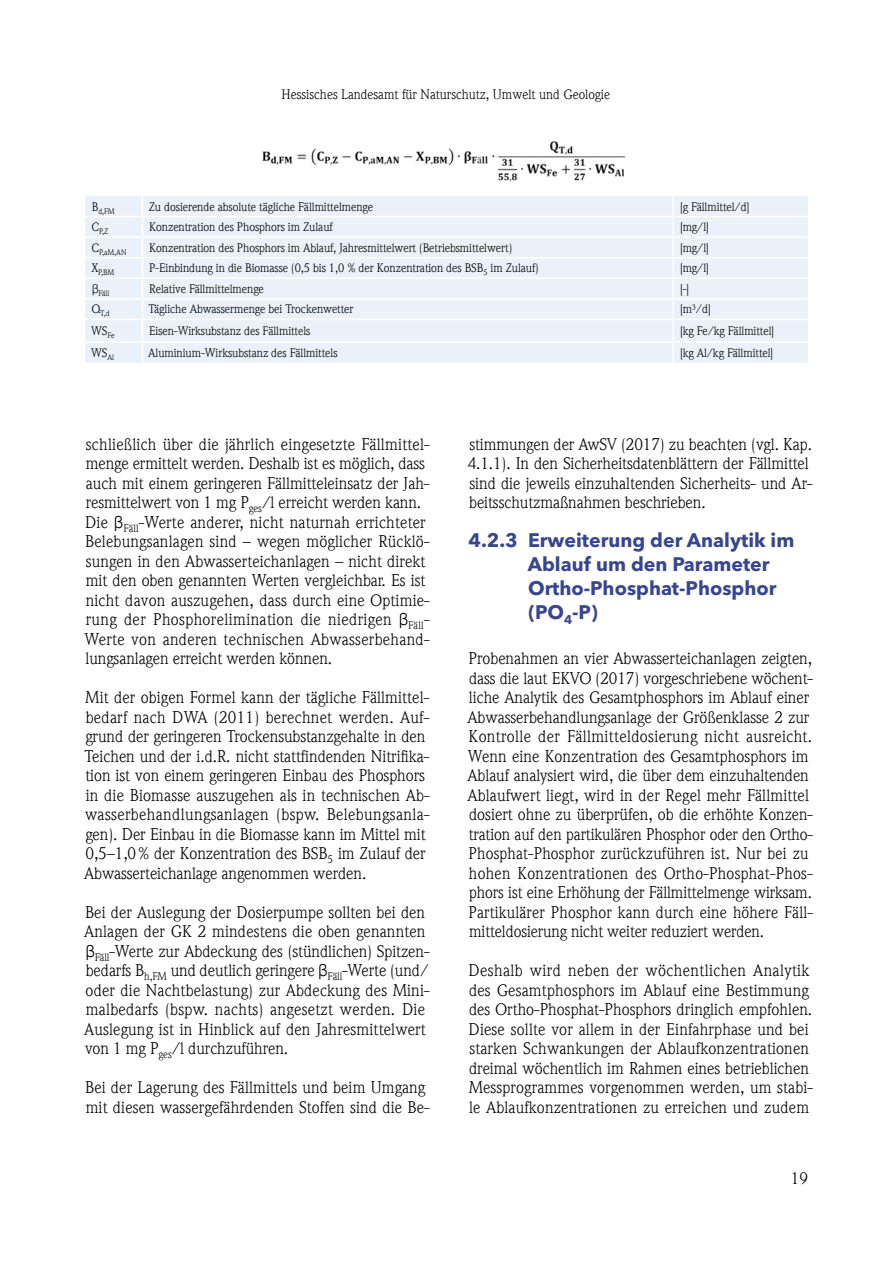
<style>
.page{position:relative;width:893px;height:1263px;background:#fff}
.page>*{position:absolute;margin:0;border:0;box-sizing:border-box;transform-origin:0 0}
.t1{font:700 19.5px/24px "Avenir Next LT Pro";color:#37468e}
.t2{font:16.5px/19.5px "ITC Weidemann Com";color:#000}
.t3{font:13.5px "ITC Weidemann Com";color:#000}
.t4{font:12px "ITC Weidemann Com";letter-spacing:-.005em;color:#000}
.t5{font:7.8px "ITC Weidemann Com";letter-spacing:-.005em;color:#000}
.s1{font-family:"Helvetica Neue";font-weight:300}
</style>
<div class="page">
<div style="left:85px;top:196px;width:723px;height:167px;background:#eaf1f8"></div>
<hr style="left:672px;top:196px;width:2px;height:20px;background:#fff">
<hr style="left:85px;top:216px;width:57px;height:1px;background:#fff">
<hr style="left:142px;top:216px;width:531px;height:1px;background:#fff">
<hr style="left:673px;top:216px;width:135px;height:1px;background:#fff">
<hr style="left:85px;top:236px;width:57px;height:2px;background:#fff">
<hr style="left:142px;top:236px;width:531px;height:2px;background:#fff">
<hr style="left:673px;top:236px;width:135px;height:2px;background:#fff">
<hr style="left:85px;top:257px;width:57px;height:1px;background:#fff">
<hr style="left:142px;top:257px;width:531px;height:1px;background:#fff">
<hr style="left:673px;top:257px;width:135px;height:1px;background:#fff">
<hr style="left:85px;top:277px;width:57px;height:2px;background:#fff">
<hr style="left:142px;top:277px;width:531px;height:2px;background:#fff">
<hr style="left:673px;top:277px;width:135px;height:2px;background:#fff">
<hr style="left:85px;top:298px;width:57px;height:2px;background:#fff">
<hr style="left:142px;top:298px;width:531px;height:2px;background:#fff">
<hr style="left:673px;top:298px;width:135px;height:2px;background:#fff">
<svg style="left:672px;top:217px;width:2px;height:102px"></svg>
<hr style="left:85px;top:319px;width:57px;height:1px;background:#fff">
<hr style="left:142px;top:319px;width:531px;height:1px;background:#fff">
<hr style="left:673px;top:319px;width:135px;height:1px;background:#fff">
<hr style="left:672px;top:320px;width:2px;height:21px;background:#fff">
<hr style="left:85px;top:341px;width:57px;height:2px;background:#fff">
<hr style="left:142px;top:341px;width:531px;height:2px;background:#fff">
<svg style="left:142px;top:196px;width:1px;height:167px"></svg>
<hr style="left:673px;top:341px;width:135px;height:2px;background:#fff">
<hr style="left:672px;top:343px;width:2px;height:20px;background:#fff">
<img style="left:262px;top:141px;width:364px;height:41px">
<p class="t3" style="left:281px;top:86px;width:330px">Hessisches Landesamt für Naturschutz, Umwelt und Geologie</p>
<p class="t5" style="left:92px;top:206px;width:24px"><sup>B</sup>d,FM</p>
<p class="t4" style="left:149px;top:199px;width:226px">Zu dosierende absolute tägliche Fällmittelmenge</p>
<p class="t4" style="left:680px;top:199px;width:71px">[g Fällmittel/d]</p>
<p class="t5" style="left:92px;top:227px;width:18px"><sup>C</sup>P,Z</p>
<p class="t4" style="left:149px;top:220px;width:185px">Konzentration des Phosphors im Zulauf</p>
<p class="t4" style="left:680px;top:220px;width:30px">[mg/l]</p>
<p class="t5" style="left:92px;top:247px;width:36px"><sup>C</sup>P,aM,AN</p>
<p class="t4" style="left:149px;top:240px;width:365px">Konzentration des Phosphors im Ablauf, Jahresmittelwert (Betriebsmittelwert)</p>
<p class="t4" style="left:680px;top:240px;width:30px">[mg/l]</p>
<p class="t5" style="left:91px;top:268px;width:24px"><sup>X</sup>P,BM</p>
<p class="t4" style="left:149px;top:261px;width:391px">P-Einbindung in die Biomasse (0,5 bis 1,0 % der Konzentration des BSB<sub>5</sub> im Zulauf)</p>
<p class="t4" style="left:680px;top:261px;width:30px">[mg/l]</p>
<p class="t5" style="left:92px;top:289px;width:19px"><sup>β</sup>Fäll</p>
<p class="t4" style="left:149px;top:282px;width:116px">Relative Fällmittelmenge</p>
<p class="t4" style="left:680px;top:282px;width:11px">[-]</p>
<p class="t5" style="left:92px;top:309px;width:19px"><sup>Q</sup>T,d</p>
<p class="t4" style="left:149px;top:302px;width:206px">Tägliche Abwassermenge bei Trockenwetter</p>
<p class="t4" style="left:680px;top:302px;width:32px">[m³/d]</p>
<p class="t4" style="left:91px;top:324px;width:25px">WS<sub>Fe</sub></p>
<p class="t4" style="left:149px;top:324px;width:163px">Eisen-Wirksubstanz des Fällmittels</p>
<p class="t4" style="left:680px;top:324px;width:96px">[kg Fe/kg Fällmittel]</p>
<p class="t4" style="left:91px;top:345px;width:24px">WS<sub>Al</sub></p>
<p class="t4" style="left:148px;top:345px;width:191px">Aluminium-Wirksubstanz des Fällmittels</p>
<p class="t4" style="left:680px;top:345px;width:95px">[kg Al/kg Fällmittel]</p>
<p class="t2" style="left:84px;top:434px;width:347px">schließlich über die jährlich eingesetzte Fällmittel&shy;menge ermittelt werden. Deshalb ist es möglich, dass auch mit einem geringeren Fällmitteleinsatz der Jah&shy;resmittelwert von 1 mg P<sub>ges</sub>/l erreicht werden kann.<br>Die <span class="s1">β</span><sub>Fäll</sub>-Werte anderer, nicht naturnah errichteter Belebungsanlagen sind – wegen möglicher Rücklö&shy;sungen in den Abwasserteichanlagen – nicht direkt mit den oben genannten Werten vergleichbar. Es ist nicht davon auszugehen, dass durch eine Optimie&shy;rung der Phosphorelimination die niedrigen <span class="s1">β</span><sub>Fäll</sub>-Werte von anderen technischen Abwasserbehand&shy;lungsanlagen erreicht werden können.</p>
<p class="t2" style="left:84px;top:688px;width:347px">Mit der obigen Formel kann der tägliche Fällmittel&shy;bedarf nach DWA (2011) berechnet werden. Auf&shy;grund der geringeren Trockensubstanzgehalte in den Teichen und der i.d.R. nicht stattfindenden Nitrifika&shy;tion ist von einem geringeren Einbau des Phosphors in die Biomasse auszugehen als in technischen Ab&shy;wasserbehandlungsanlagen (bspw. Belebungsanla&shy;gen). Der Einbau in die Biomasse kann im Mittel mit 0,5–1,0% der Konzentration des BSB<sub>5</sub> im Zulauf der Abwasserteichanlage angenommen werden.</p>
<p class="t2" style="left:84px;top:902px;width:347px">Bei der Auslegung der Dosierpumpe sollten bei den Anlagen der GK 2 mindestens die oben genannten <span class="s1">β</span><sub>Fäll</sub>-Werte zur Abdeckung des (stündlichen) Spitzen&shy;bedarfs B<sub>h,FM</sub> und deutlich geringere <span class="s1">β</span><sub>Fäll</sub>-Werte (und/ oder die Nachtbelastung) zur Abdeckung des Mini&shy;malbedarfs (bspw. nachts) angesetzt werden. Die Auslegung ist in Hinblick auf den Jahresmittelwert von 1 mg P<sub>ges</sub>/l durchzuführen.</p>
<p class="t2" style="left:85px;top:1078px;width:346px">Bei der Lagerung des Fällmittels und beim Umgang mit diesen wassergefährdenden Stoffen sind die Be-</p>
<p class="t2" style="left:468px;top:434px;width:346px">stimmungen der AwSV (2017) zu beachten (vgl. Kap.<br>4.1.1). In den Sicherheitsdatenblättern der Fällmittel sind die jeweils einzuhaltenden Sicherheits- und Ar&shy;beitsschutzmaßnahmen beschrieben.</p>
<p class="t1" style="left:528px;top:528px;width:268px;text-indent:-59px">4.2.3 Erweiterung der Analytik im<br>Ablauf um den Parameter<br>Ortho-Phosphat-Phosphor (PO<sub>4</sub>-P)</p>
<p class="t2" style="left:468px;top:649px;width:347px">Probenahmen an vier Abwasserteichanlagen zeigten, dass die laut EKVO (2017) vorgeschriebene wöchent&shy;liche Analytik des Gesamtphosphors im Ablauf einer Abwasserbehandlungsanlage der Größenklasse 2 zur Kontrolle der Fällmitteldosierung nicht ausreicht.<br>Wenn eine Konzentration des Gesamtphosphors im Ablauf analysiert wird, die über dem einzuhaltenden Ablaufwert liegt, wird in der Regel mehr Fällmittel dosiert ohne zu überprüfen, ob die erhöhte Konzen&shy;tration auf den partikulären Phosphor oder den Ortho-Phosphat-Phosphor zurückzuführen ist. Nur bei zu hohen Konzentrationen des Ortho-Phosphat-Phos&shy;phors ist eine Erhöhung der Fällmittelmenge wirksam.<br>Partikulärer Phosphor kann durch eine höhere Fäll&shy;mitteldosierung nicht weiter reduziert werden.</p>
<p class="t2" style="left:468px;top:961px;width:346px">Deshalb wird neben der wöchentlichen Analytik des Gesamtphosphors im Ablauf eine Bestimmung des Ortho-Phosphat-Phosphors dringlich empfohlen.<br>Diese sollte vor allem in der Einfahrphase und bei starken Schwankungen der Ablaufkonzentrationen dreimal wöchentlich im Rahmen eines betrieblichen Messprogrammes vorgenommen werden, um stabi&shy;le Ablaufkonzentrationen zu erreichen und zudem</p>
<p class="t2" style="left:791px;top:1169px;width:19px">19</p>
</div>
